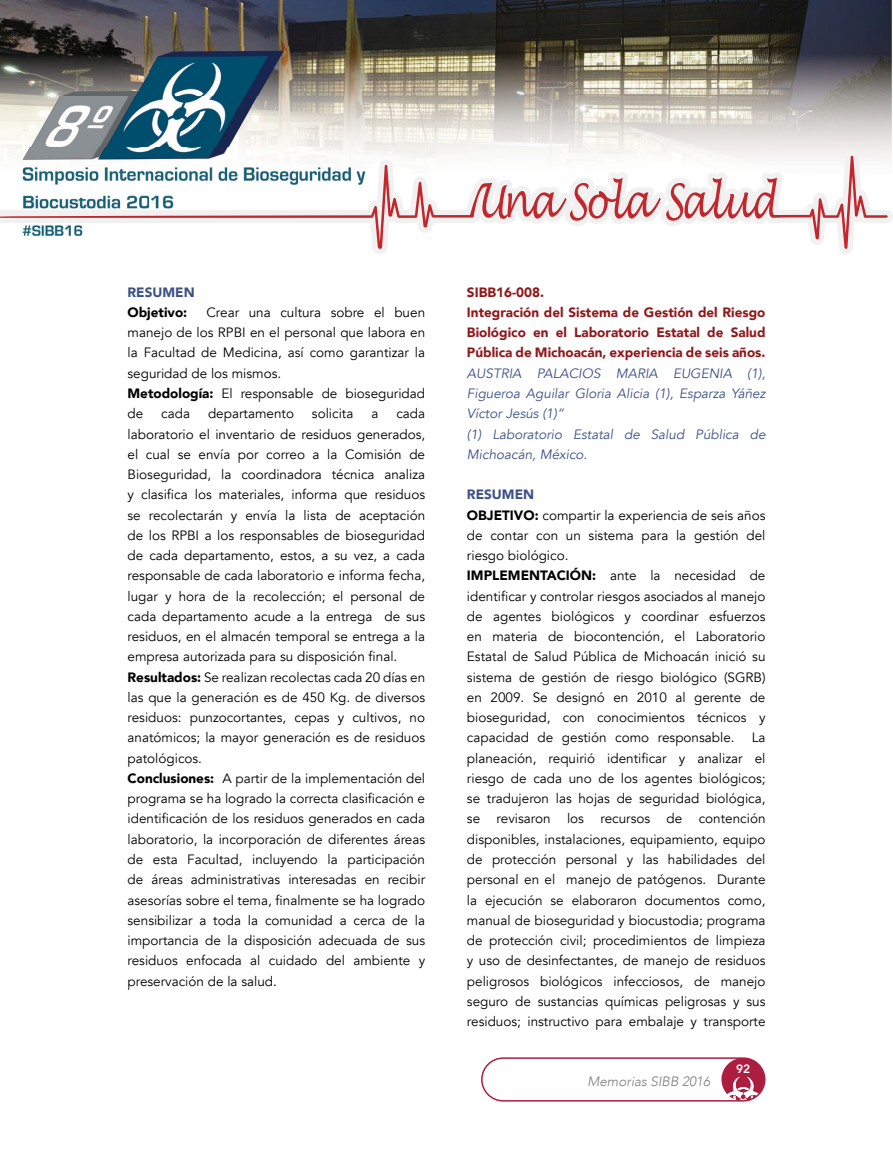
<style>
.page{position:relative;width:893px;height:1170px;background:#fff}
.page>*{position:absolute;margin:0;border:0;box-sizing:border-box;transform-origin:0 0}
.t1{font:13.5px/20.2px "Avenir";color:#000}
.t2{font:italic 13.5px/20.2px "Avenir";color:#3d5188}
.t3{font:900 13.5px/20.2px "Avenir";color:#90191c}
.t4{font:italic 300 13.5px "Avenir";color:#7b7c7f}
.t5{font:900 13.5px "Avenir";color:#000}
.t6{font:900 13.5px "Avenir";color:#3d5188}
.t7{font:800 12px "Avenir";color:#fff}
.s1{font-weight:900}
.s2{font-weight:900;color:#3d5188}
</style>
<div class="page">
<img style="left:0;top:0;width:892px;height:150px">
<img style="left:0;top:32px;width:398px;height:118px">
<svg style="left:10px;top:150px;width:883px;height:104px"></svg>
<svg style="left:0;top:156px;width:888px;height:93px"></svg>
<svg style="left:721px;top:1058px;width:43px;height:42px"></svg>
<div style="left:481px;top:1057px;width:284px;height:44px;border:2px solid #ad1d3f;border-radius:21px"></div>
<p class="t6" style="left:128px;top:280px;width:69px">RESUMEN</p>
<p class="t5" style="left:128px;top:300px;width:61px">Objetivo:</p>
<p class="t1" style="left:128px;top:302px;width:299px;text-indent:79px">Crear una cultura sobre el buen manejo de los RPBI en el personal que labora en la Facultad de Medicina, así como garantizar la seguridad de los mismos.<br><span class="s1">Metodología:</span> El responsable de bioseguridad de</p>
<p class="t1" style="left:128px;top:403px;width:299px;text-indent:269px">cada laboratorio el inventario de residuos generados, el cual se envía por correo a la Comisión de Bioseguridad, la coordinadora técnica analiza y clasifica los materiales, informa que residuos se recolectarán y envía la lista de aceptación de los RPBI a los responsables de bioseguridad de cada departamento, estos, a su vez, a cada responsable de cada laboratorio e informa fecha, lugar y hora de la recolección; el personal de cada departamento acude a la entrega de sus residuos, en el almacén temporal se entrega a la empresa autorizada para su disposición final.<br><span class="s1">Resultados:</span> Se realizan recolectas cada 20 días en las que la generación es de 450 Kg. de diversos residuos: punzocortantes, cepas y cultivos, no anatómicos; la mayor generación es de residuos patológicos.<br><span class="s1">Conclusiones:</span> A partir de la implementación del programa se ha logrado la correcta clasificación e identificación de los residuos generados en cada laboratorio, la incorporación de diferentes áreas de esta Facultad, incluyendo la participación de áreas administrativas interesadas en recibir asesorías sobre el tema, finalmente se ha logrado sensibilizar a toda la comunidad a cerca de la importancia de la disposición adecuada de sus residuos enfocada al cuidado del ambiente y preservación de la salud.</p>
<p class="t1" style="left:161px;top:403px;width:30px">cada</p>
<p class="t1" style="left:208px;top:403px;width:87px">departamento</p>
<p class="t1" style="left:312px;top:403px;width:43px">solicita</p>
<p class="t1" style="left:371px;top:403px;width:9px">a</p>
<p class="t3" style="left:467px;top:281px;width:300px">SIBB16-008.<br>Integración del Sistema de Gestión del Riesgo Biológico en el Laboratorio Estatal de Salud Pública de Michoacán, experiencia de seis años.</p>
<p class="t2" style="left:467px;top:363px;width:300px">AUSTRIA PALACIOS MARIA EUGENIA (1), Figueroa Aguilar Gloria Alicia (1), Esparza Yáñez Víctor Jesús (1)”<br>(1) Laboratorio Estatal de Salud Pública de Michoacán, México.</p>
<p class="t1" style="left:467px;top:484px;width:300px"><span class="s2">RESUMEN<br></span><span class="s1">OBJETIVO:</span> compartir la experiencia de seis años de contar con un sistema para la gestión del riesgo biológico.<br><span class="s1">IMPLEMENTACIÓN:</span> ante la necesidad de identificar y controlar riesgos asociados al manejo de agentes biológicos y coordinar esfuerzos en materia de biocontención, el Laboratorio Estatal de Salud Pública de Michoacán inició su sistema de gestión de riesgo biológico (SGRB) en 2009. Se designó en 2010 al gerente de bioseguridad, con conocimientos técnicos y capacidad de gestión como responsable.</p>
<p class="t1" style="left:467px;top:727px;width:300px;text-align:justify;text-indent:285px">La planeación, requirió identificar y analizar el riesgo de cada uno de los agentes biológicos; se tradujeron las hojas de seguridad biológica, se revisaron los recursos de contención disponibles, instalaciones, equipamiento, equipo de protección personal y las habilidades del personal en el manejo de patógenos. Durante la ejecución se elaboraron documentos como, manual de bioseguridad y biocustodia; programa de protección civil; procedimientos de limpieza y uso de desinfectantes, de manejo de residuos peligrosos biológicos infecciosos, de manejo seguro de sustancias químicas peligrosas y sus residuos; instructivo para embalaje y transporte</p>
<p class="t4" style="left:587px;top:1072px;width:124px">Memorias SIBB 2016</p>
<p class="t7" style="left:736px;top:1058px;width:16px">92</p>
</div>
